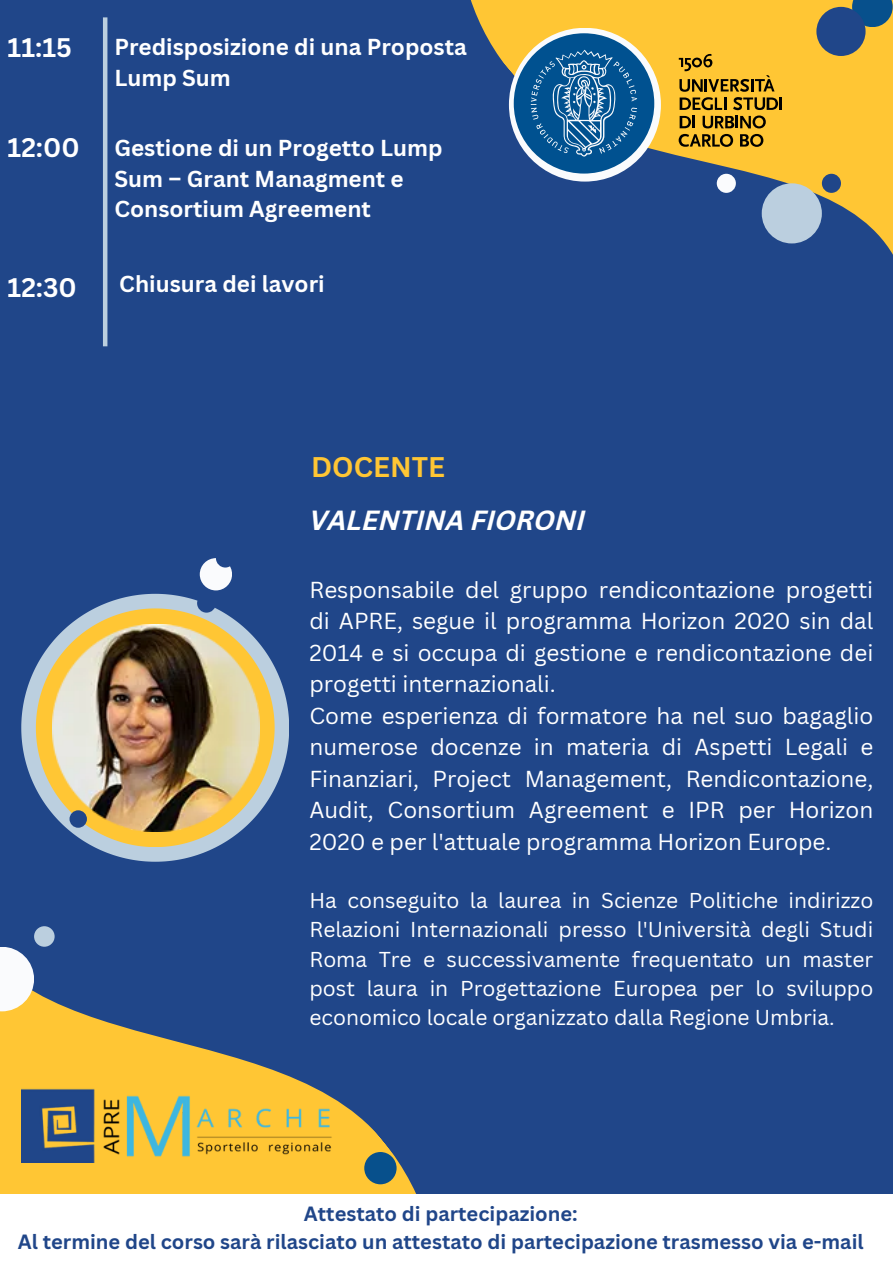
<style>
.page{position:relative;width:893px;height:1264px;background:#fff}
.page>*{position:absolute;margin:0;border:0;box-sizing:border-box;transform-origin:0 0}
.t1{font:700 27.6px "Canva Sans";color:#ffc634}
.t2{font:italic 700 27px "Canva Sans";color:#fff}
.t3{font:700 26.1px "Canva Sans";color:#fff}
.t4{font:22.5px/31.5px "Canva Sans";color:#fff;text-align:justify}
.t5{font:700 22.5px/30.3px "Canva Sans";color:#fff}
.t6{font:21px/29.2px "Canva Sans";color:#fff;text-align:justify}
.t7{font:700 20.1px "Canva Sans";color:#204689}
</style>
<div class="page">
<div style="left:0;top:0;width:892px;height:1262px;background:#204689"></div>
<svg style="left:470px;top:0;width:422px;height:253px;fill:#ffc634"></svg>
<div style="left:761px;top:183px;width:60px;height:60px;background:#bbcfdf;border-radius:50%"></div>
<div style="left:821px;top:174px;width:19px;height:19px;background:#204689;border-radius:50%"></div>
<svg style="left:852px;top:0;width:40px;height:27px"></svg>
<div style="left:716px;top:174px;width:19px;height:19px;background:#fafbfd;border-radius:50%"></div>
<svg style="left:0;top:861px;width:416px;height:333px"></svg>
<img style="left:21px;top:1085px;width:317px;height:77px">
<div style="left:364px;top:1151px;width:32px;height:33px;background:#07508c;border-radius:50%"></div>
<div style="left:0;top:1194px;width:892px;height:68px;background:#fff"></div>
<svg style="left:0;top:946px;width:34px;height:65px;background:#e0e0dc"></svg>
<div style="left:34px;top:926px;width:21px;height:20px;background:#bbcfdf;border-radius:50%"></div>
<hr style="left:103px;top:17px;width:4px;height:329px;background:#bbcfdf">
<svg style="left:21px;top:594px;width:268px;height:267px"></svg>
<div style="left:200px;top:558px;width:32px;height:32px;background:#fafbfd;border-radius:50%"></div>
<svg style="left:36px;top:608px;width:238px;height:238px"></svg>
<div style="left:197px;top:594px;width:19px;height:18px;background:#204689;border-radius:50%"></div>
<div style="left:816px;top:7px;width:49px;height:49px;background:#204689;border-radius:50%"></div>
<div style="left:216px;top:548px;width:19px;height:19px;background:#204689;border-radius:50%"></div>
<img style="left:52px;top:624px;width:207px;height:207px">
<div style="left:509px;top:28px;width:152px;height:153px;background:#fafbfd;border-radius:50%"></div>
<svg style="left:678px;top:54px;width:104px;height:74px;background:#c19527"></svg>
<svg style="left:678px;top:134px;width:55px;height:13px"></svg>
<svg style="left:740px;top:134px;width:23px;height:13px"></svg>
<svg style="left:513px;top:33px;width:141px;height:140px"></svg>
<p class="t3" style="left:8px;top:29px;width:66px">11:15</p>
<p class="t5" style="left:114px;top:32px;width:354px">Predisposizione di una Proposta<br>Lump Sum</p>
<p class="t3" style="left:8px;top:129px;width:74px">12:00</p>
<p class="t5" style="left:114px;top:132px;width:329px">Gestione di un Progetto Lump<br>Sum – Grant Managment e<br>Consortium Agreement</p>
<p class="t3" style="left:8px;top:269px;width:71px">12:30</p>
<p class="t5" style="left:119px;top:268px;width:207px">Chiusura dei lavori</p>
<p class="t1" style="left:311px;top:447px;width:135px">DOCENTE</p>
<p class="t2" style="left:309px;top:509px;width:277px">VALENTINA FIORONI</p>
<p class="t4" style="left:309px;top:573px;width:565px">Responsabile del gruppo rendicontazione progetti di APRE, segue il programma Horizon 2020 sin dal 2014 e si occupa di gestione e rendicontazione dei progetti internazionali.</p>
<p class="t4" style="left:309px;top:699px;width:565px">Come esperienza di formatore ha nel suo bagaglio numerose docenze in materia di Aspetti Legali e Finanziari, Project Management, Rendicontazione, Audit, Consortium Agreement e IPR per Horizon 2020 e per l'attuale programma Horizon Europe.</p>
<p class="t6" style="left:309px;top:885px;width:565px">Ha conseguito la laurea in Scienze Politiche indirizzo Relazioni Internazionali presso l'Università degli Studi Roma Tre e successivamente frequentato un master post laura in Progettazione Europea per lo sviluppo economico locale organizzato dalla Regione Umbria.</p>
<p class="t7" style="left:304px;top:1199px;width:275px">Attestato di partecipazione:</p>
<p class="t7" style="left:18px;top:1227px;width:847px">Al termine del corso sarà rilasciato un attestato di partecipazione trasmesso via e-mail</p>
</div>
